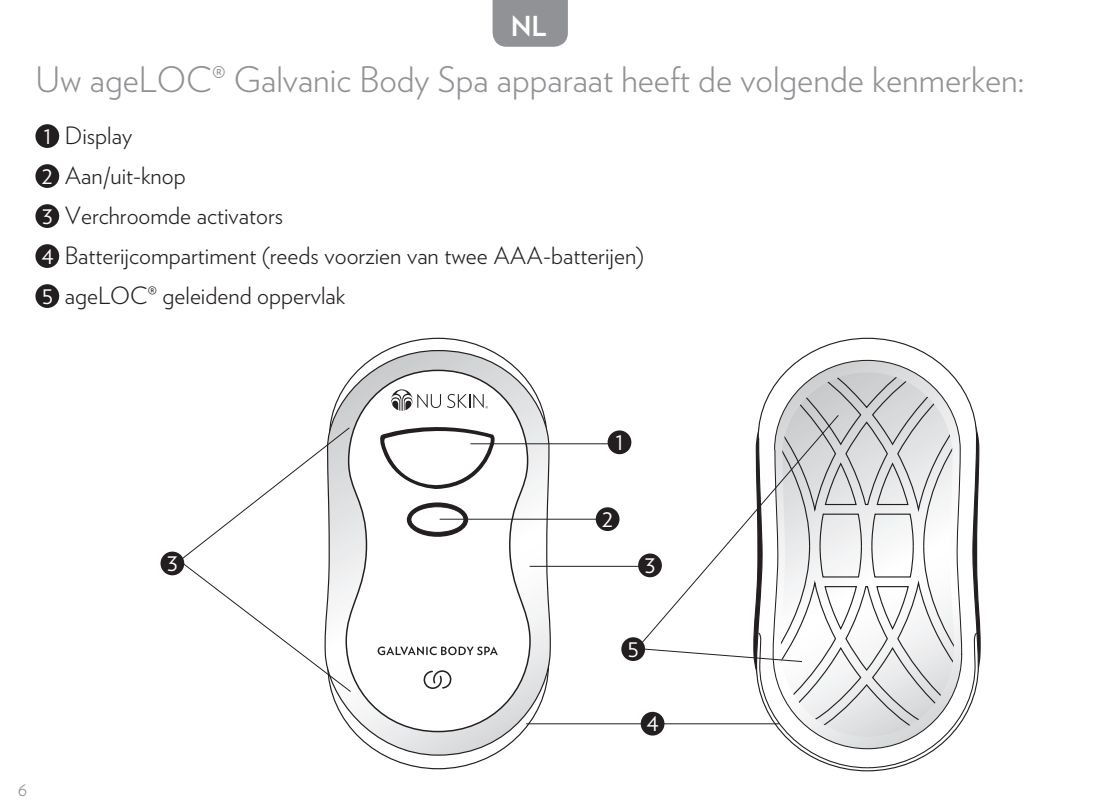
<style>
.page{position:relative;width:1103px;height:810px;background:#fff}
.page>*{position:absolute;margin:0;border:0;box-sizing:border-box;transform-origin:0 0}
.t1{font:300 35px "Verlag";color:#919295}
.t2{font:700 27.5px "Verlag";color:#fff}
.t3{font:300 23.75px/40px "Verlag";color:#231f20}
.t4{font:20px "Verlag";color:#fff}
.t5{font:300 20px "Verlag";color:#919295}
.s1{font-weight:400;font-size:20px;color:#fff}
</style>
<div class="page">
<div style="left:492px;top:0;width:76px;height:47px;background:#919295"></div>
<svg style="left:800px;top:337px;width:179px;height:435px"></svg>
<svg style="left:785px;top:359px;width:177px;height:13px"></svg>
<svg style="left:329px;top:349px;width:222px;height:407px"></svg>
<svg style="left:345px;top:369px;width:186px;height:364px"></svg>
<div style="left:407px;top:502px;width:61px;height:35px;background:#231f20;border-radius:50%"></div>
<div style="left:411px;top:507px;width:53px;height:25px;background:#fff;border-radius:50%"></div>
<div style="left:410px;top:506px;width:54px;height:27px;border:1px solid #231f20;border-radius:50%"></div>
<svg style="left:422px;top:670px;width:30px;height:26px"></svg>
<svg style="left:379px;top:389px;width:116px;height:100px"></svg>
<svg style="left:377px;top:647px;width:121px;height:8px"></svg>
<div style="left:621px;top:637px;width:24px;height:24px;background:#231f20;border-radius:50%"></div>
<svg style="left:640px;top:712px;width:24px;height:24px"></svg>
<hr style="left:529px;top:566px;width:111px;height:1px;background:#231f20">
<svg style="left:642px;top:372px;width:336px;height:397px"></svg>
<hr style="left:662px;top:723px;width:117px;height:1px;background:#231f20">
<hr style="left:526px;top:723px;width:117px;height:1px;background:#231f20">
<div style="left:595px;top:507px;width:24px;height:24px;background:#231f20;border-radius:50%"></div>
<hr style="left:439px;top:519px;width:158px;height:1px;background:#231f20">
<div style="left:607px;top:430px;width:24px;height:24px;background:#231f20;border-radius:50%"></div>
<hr style="left:470px;top:443px;width:140px;height:1px;background:#231f20">
<div style="left:160px;top:552px;width:24px;height:23px;background:#231f20;border-radius:50%"></div>
<svg style="left:181px;top:427px;width:170px;height:265px"></svg>
<svg style="left:639px;top:415px;width:200px;height:231px"></svg>
<div style="left:35px;top:124px;width:24px;height:24px;background:#231f20;border-radius:50%"></div>
<div style="left:35px;top:164px;width:24px;height:24px;background:#231f20;border-radius:50%"></div>
<div style="left:35px;top:204px;width:24px;height:24px;background:#231f20;border-radius:50%"></div>
<div style="left:35px;top:244px;width:24px;height:24px;background:#231f20;border-radius:50%"></div>
<div style="left:35px;top:284px;width:24px;height:24px;background:#231f20;border-radius:50%"></div>
<p class="t2" style="left:511px;top:4px;width:37px">NL</p>
<h1 class="t1" style="left:35px;top:54px;width:128px">Uw ageLOC</h1>
<h1 class="t1" style="left:212px;top:54px;width:813px">® Galvanic Body Spa apparaat heeft de volgende kenmerken:</h1>
<p class="t3" style="left:41px;top:114px;width:470px"><span class="s1">1</span> Display<br><span class="s1">2</span> Aan/uit-knop<br><span class="s1">3</span> Verchroomde activators<br><span class="s1">4</span> Batterijcompartiment (reeds voorzien van twee AAA</p>
<p class="t3" style="left:543px;top:234px;width:103px">-batterijen)</p>
<p class="t3" style="left:42px;top:274px;width:73px"><span class="s1">5</span> ageLOC</p>
<p class="t3" style="left:148px;top:274px;width:199px">® geleidend oppervlak</p>
<p class="t5" style="left:18px;top:774px;width:11px">6</p>
<p class="t4" style="left:167px;top:549px;width:12px">3</p>
<p class="t4" style="left:615px;top:428px;width:10px">1</p>
<p class="t4" style="left:602px;top:505px;width:13px">2</p>
<p class="t4" style="left:645px;top:551px;width:12px">3</p>
<p class="t4" style="left:627px;top:635px;width:13px">5</p>
<p class="t4" style="left:646px;top:709px;width:14px">4</p>
</div>
